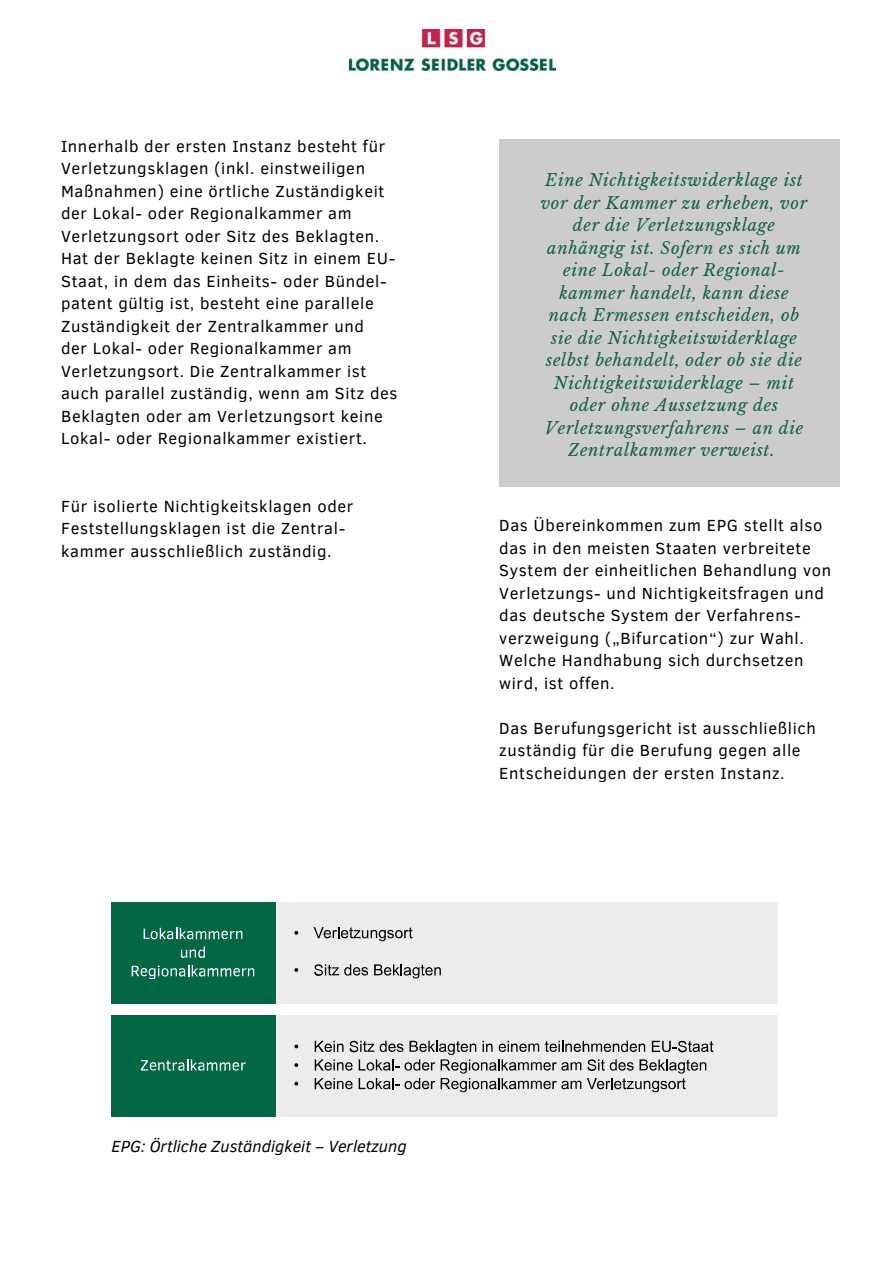
<style>
.page{position:relative;width:893px;height:1264px;background:#fff}
.page>*{position:absolute;margin:0;border:0;box-sizing:border-box;transform-origin:0 0}
.t1{font:16.5px/22.5px "Clear Sans";letter-spacing:.04em;color:#000}
.t2{font:italic 16.5px/22.5px "Libre Baskerville";letter-spacing:.04em;color:#135f4a;text-align:center}
.t3{font:italic 16.5px "Clear Sans";color:#000}
</style>
<div class="page">
<img style="left:349px;top:29px;width:206px;height:42px">
<div style="left:499px;top:140px;width:341px;height:212px;background:#ccc"></div>
<div style="left:499px;top:274px;width:341px;height:212px;background:#ccc"></div>
<div style="left:275px;top:1015px;width:502px;height:102px;background:#ececec"></div>
<div style="left:275px;top:901px;width:502px;height:102px;background:#ececec"></div>
<div style="left:111px;top:901px;width:164px;height:102px;background:#036646"></div>
<div style="left:111px;top:1015px;width:164px;height:102px;background:#036646"></div>
<svg style="left:294px;top:930px;width:4px;height:4px"></svg>
<svg style="left:313px;top:927px;width:99px;height:14px"></svg>
<svg style="left:294px;top:968px;width:4px;height:3px"></svg>
<svg style="left:314px;top:964px;width:54px;height:11px"></svg>
<svg style="left:374px;top:964px;width:67px;height:14px"></svg>
<svg style="left:294px;top:1044px;width:4px;height:4px"></svg>
<svg style="left:294px;top:1081px;width:4px;height:4px"></svg>
<svg style="left:315px;top:1040px;width:398px;height:52px"></svg>
<svg style="left:144px;top:927px;width:98px;height:12px"></svg>
<svg style="left:181px;top:946px;width:24px;height:12px"></svg>
<svg style="left:132px;top:965px;width:122px;height:14px"></svg>
<svg style="left:141px;top:1059px;width:105px;height:11px"></svg>
<p class="t1" style="left:61px;top:134px;width:338px">Innerhalb der ersten Instanz besteht für Verletzungsklagen (inkl. einstweiligen Maßnahmen) eine örtliche Zuständigkeit der Lokal- oder Regionalkammer am Verletzungsort oder Sitz des Beklagten.<br>Hat der Beklagte keinen Sitz in einem EU-Staat, in dem das Einheits- oder Bündel&shy;patent gültig ist, besteht eine parallele Zuständigkeit der Zentralkammer und<br>der Lokal- oder Regionalkammer am Verletzungsort. Die Zentralkammer ist auch parallel zuständig, wenn am Sitz des Beklagten oder am Verletzungsort keine Lokal- oder Regionalkammer existiert.</p>
<p class="t1" style="left:61px;top:493px;width:294px">Für isolierte Nichtigkeitsklagen oder<br>Feststellungsklagen ist die Zentral&shy;kammer ausschließlich zuständig.</p>
<p class="t2" style="left:540px;top:169px;width:268px">Eine Nichtigkeitswiderklage ist vor der Kammer zu erheben, vor der die Verletzungsklage anhängig ist. Sofern es sich um eine Lokal- oder Regional&shy;kammer handelt, kann diese nach Ermessen entscheiden, ob sie die Nichtigkeitswiderklage selbst behandelt, oder ob sie die<br>Nichtigkeitswiderklage – mit oder ohne Aussetzung des<br>Verletzungsverfahrens – an die<br>Zentralkammer verweist.</p>
<p class="t1" style="left:499px;top:513px;width:333px">Das Übereinkommen zum EPG stellt also das in den meisten Staaten verbreitete System der einheitlichen Behandlung von Verletzungs- und Nichtigkeitsfragen und das deutsche System der Verfahrens&shy;verzweigung („Bifurcation“) zur Wahl.<br>Welche Handhabung sich durchsetzen wird, ist offen.</p>
<p class="t1" style="left:499px;top:716px;width:318px">Das Berufungsgericht ist ausschließlich zuständig für die Berufung gegen alle<br>Entscheidungen der ersten Instanz.</p>
<p class="t3" style="left:112px;top:1134px;width:296px">EPG: Örtliche Zuständigkeit – Verletzung</p>
</div>
